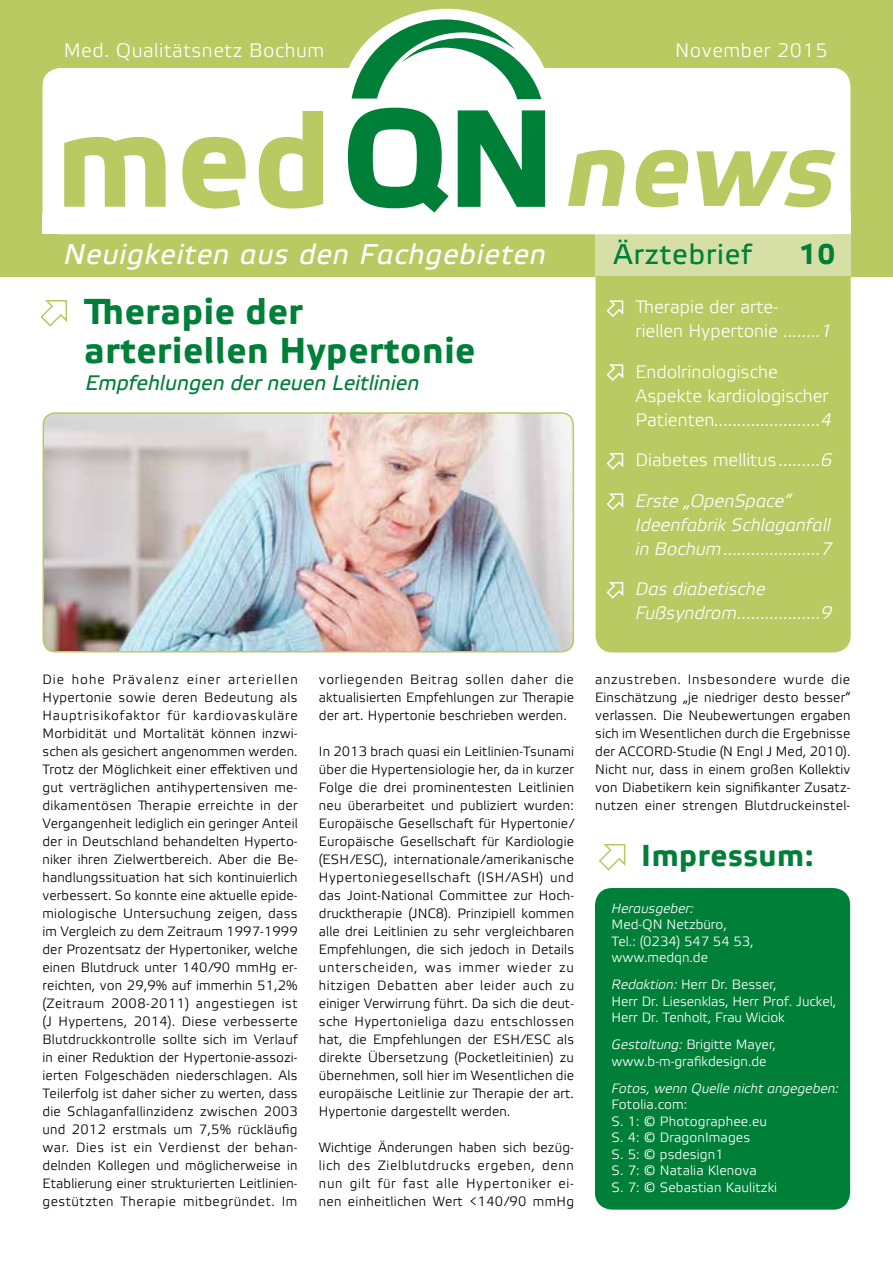
<style>
.page{position:relative;width:893px;height:1263px;background:#fff}
.page>*{position:absolute;margin:0;border:0;box-sizing:border-box;transform-origin:0 0}
.t1{font:700 132.6px "Etelka Text";color:#b8ca61}
.t2{font:italic 700 106.5px "Etelka Text Pro";color:#b8ca61}
.t3{font:700 36px/39px "Etelka Text";letter-spacing:.02em;color:#007f39}
.t4{font:700 30.3px "Etelka Text";letter-spacing:.02em;color:#007f39}
.t5{font:italic 28.5px "Etelka Text";letter-spacing:.03em;color:#fff}
.t6{font:28.5px "Etelka Text";letter-spacing:.03em;color:#007f39}
.t7{font:700 28.5px "Etelka Text";color:#007f39}
.t8{font:italic 21px "Etelka Text";color:#007f39}
.t9{font:300 19.5px "Etelka";letter-spacing:.03em;color:#fff}
.t10{font:300 18px/24px "Etelka";color:#fff}
.t11{font:italic 300 18px/24px "Etelka";color:#fff}
.t12{font:300 13.5px/18px "Etelka";letter-spacing:.01em;color:#000;text-align:justify}
.t13{font:300 13.5px/16.5px "Etelka";color:#fff}
.t14{font:italic 300 13.5px "Etelka";color:#fff}
.s1{font-style:italic}
</style>
<div class="page">
<div style="left:595px;top:257px;width:256px;height:395px;background:#b8ca61;border-radius:17px"></div>
<div style="left:0;top:0;width:893px;height:276px;background:#b8ca61"></div>
<div style="left:595px;top:193px;width:255px;height:83px;background:#d6dfa5"></div>
<div style="left:829px;top:213px;width:21px;height:21px;background:#fff"></div>
<div style="left:43px;top:213px;width:21px;height:21px;background:#fff"></div>
<div style="left:43px;top:68px;width:807px;height:166px;background:#fff;border-radius:18px"></div>
<div style="left:342px;top:9px;width:209px;height:183px;background:#fff;border-radius:50%"></div>
<svg style="left:457px;top:110px;width:89px;height:97px"></svg>
<svg style="left:347px;top:107px;width:102px;height:106px"></svg>
<svg style="left:352px;top:19px;width:189px;height:80px"></svg>
<svg style="left:606px;top:300px;width:18px;height:17px"></svg>
<div style="left:595px;top:888px;width:255px;height:321px;background:#007f39;border-radius:17px"></div>
<svg style="left:599px;top:844px;width:27px;height:27px"></svg>
<svg style="left:606px;top:364px;width:18px;height:17px"></svg>
<svg style="left:606px;top:453px;width:18px;height:17px"></svg>
<svg style="left:606px;top:493px;width:18px;height:17px"></svg>
<svg style="left:606px;top:582px;width:18px;height:17px"></svg>
<img style="left:43px;top:414px;width:530px;height:238px">
<div style="left:43px;top:412px;width:531px;height:240px;border:2px solid #b8ca61;border-radius:12px"></div>
<svg style="left:40px;top:300px;width:27px;height:27px"></svg>
<h3 class="t9" style="left:64px;top:38px;width:262px">Med. Qualitätsnetz Bochum</h3>
<h3 class="t9" style="left:675px;top:38px;width:154px">November 2015</h3>
<h1 class="t1" style="left:55px;top:85px;width:278px">med</h1>
<h2 class="t2" style="left:561px;top:110px;width:294px">news</h2>
<h3 class="t5" style="left:64px;top:238px;width:484px">Neuigkeiten aus den Fachgebieten</h3>
<h3 class="t6" style="left:614px;top:238px;width:140px">Ärztebrief</h3>
<h3 class="t7" style="left:799px;top:237px;width:38px">10</h3>
<h3 class="t10" style="left:635px;top:295px;width:198px">Therapie der arte-<br>riellen Hypertonie <span class="s1">........1</span></h3>
<h3 class="t10" style="left:635px;top:360px;width:198px">Endolrinologische<br>Aspekte kardiologischer<br>Patienten<span class="s1">.......................4</span></h3>
<h3 class="t10" style="left:635px;top:448px;width:198px">Diabetes mellitus <span class="s1">.........6</span></h3>
<h3 class="t11" style="left:635px;top:489px;width:198px">Erste „OpenSpace“<br>Ideenfabrik Schlaganfall in Bochum.....................7</h3>
<h3 class="t11" style="left:635px;top:577px;width:198px">Das diabetische<br>Fußsyndrom..................9</h3>
<h3 class="t3" style="left:84px;top:294px;width:393px">Therapie der arteriellen Hypertonie</h3>
<h3 class="t8" style="left:85px;top:371px;width:335px">Empfehlungen der neuen Leitlinien</h3>
<p class="t12" style="left:43px;top:671px;width:257px">Die hohe Prävalenz einer arteriellen Hypertonie sowie deren Bedeutung als Hauptrisikofaktor für kardiovaskuläre Morbidität und Mortalität können inzwi&shy;schen als gesichert angenommen werden.<br>Trotz der Möglichkeit einer effektiven und gut verträglichen antihypertensiven me&shy;dikamentösen Therapie erreichte in der Vergangenheit lediglich ein geringer Anteil der in Deutschland behandelten Hyperto&shy;niker ihren Zielwertbereich. Aber die Be&shy;handlungssituation hat sich kontinuierlich verbessert. So konnte eine aktuelle epide&shy;miologische Untersuchung zeigen, dass im Vergleich zu dem Zeitraum 1997-1999 der Prozentsatz der Hypertoniker, welche einen Blutdruck unter 140/90 mmHg er&shy;reichten, von 29,9% auf immerhin 51,2% (Zeitraum 2008-2011) angestiegen ist (J Hypertens, 2014). Diese verbesserte Blutdruckkontrolle sollte sich im Verlauf in einer Reduktion der Hypertonie-assozi&shy;ierten Folgeschäden niederschlagen. Als Teilerfolg ist daher sicher zu werten, dass die Schlaganfallinzidenz zwischen 2003 und 2012 erstmals um 7,5% rückläufig war. Dies ist ein Verdienst der behan&shy;delnden Kollegen und möglicherweise in Etablierung einer strukturierten Leitlinien&shy;gestützten Therapie mitbegründet. Im</p>
<p class="t12" style="left:319px;top:671px;width:257px">vorliegenden Beitrag sollen daher die aktualisierten Empfehlungen zur Therapie der art. Hypertonie beschrieben werden.</p>
<p class="t12" style="left:319px;top:743px;width:257px">In 2013 brach quasi ein Leitlinien-Tsunami über die Hypertensiologie her, da in kurzer Folge die drei prominentesten Leitlinien neu überarbeitet und publiziert wurden:<br>Europäische Gesellschaft für Hypertonie/ Europäische Gesellschaft für Kardiologie (ESH/ESC), internationale/amerikanische Hypertoniegesellschaft (ISH/ASH) und das Joint-National Committee zur Hoch&shy;drucktherapie (JNC8). Prinzipiell kommen alle drei Leitlinien zu sehr vergleichbaren Empfehlungen, die sich jedoch in Details unterscheiden, was immer wieder zu hitzigen Debatten aber leider auch zu einiger Verwirrung führt. Da sich die deut&shy;sche Hypertonieliga dazu entschlossen hat, die Empfehlungen der ESH/ESC als direkte Übersetzung (Pocketleitinien) zu übernehmen, soll hier im Wesentlichen die europäische Leitlinie zur Therapie der art.<br>Hypertonie dargestellt werden.</p>
<p class="t12" style="left:319px;top:1138px;width:257px">Wichtige Änderungen haben sich bezüg&shy;lich des Zielblutdrucks ergeben, denn nun gilt für fast alle Hypertoniker ei&shy;nen einheitlichen Wert &lt;140/90 mmHg</p>
<p class="t12" style="left:595px;top:670px;width:257px">anzustreben. Insbesondere wurde die Einschätzung „je niedriger desto besser“ verlassen. Die Neubewertungen ergaben sich im Wesentlichen durch die Ergebnisse der ACCORD-Studie (N Engl J Med, 2010).<br>Nicht nur, dass in einem großen Kollektiv von Diabetikern kein signifikanter Zusatz&shy;nutzen einer strengen Blutdruckeinstel-</p>
<h3 class="t4" style="left:641px;top:838px;width:174px">Impressum:</h3>
<p class="t14" style="left:612px;top:900px;width:83px">Herausgeber:</p>
<p class="t13" style="left:612px;top:917px;width:144px">Med-QN Netzbüro,<br>Tel.: (0234) 547 54 53, www.medqn.de</p>
<p class="t13" style="left:612px;top:977px;width:226px"><span class="s1">Redaktion:</span> Herr Dr. Besser,<br>Herr Dr. Liesenklas, Herr Prof. Juckel,<br>Herr Dr. Tenholt, Frau Wiciok</p>
<p class="t13" style="left:612px;top:1037px;width:166px"><span class="s1">Gestaltung:</span> Brigitte Mayer, www.b-m-grafikdesign.de</p>
<p class="t14" style="left:612px;top:1080px;width:229px">Fotos, wenn Quelle nicht angegeben:</p>
<p class="t13" style="left:612px;top:1097px;width:167px">Fotolia.com:<br>S. 1: © Photographee.eu<br>S. 4: © DragonImages<br>S. 5: © psdesign1<br>S. 7: © Natalia Klenova<br>S. 7: © Sebastian Kaulitzki</p>
</div>
